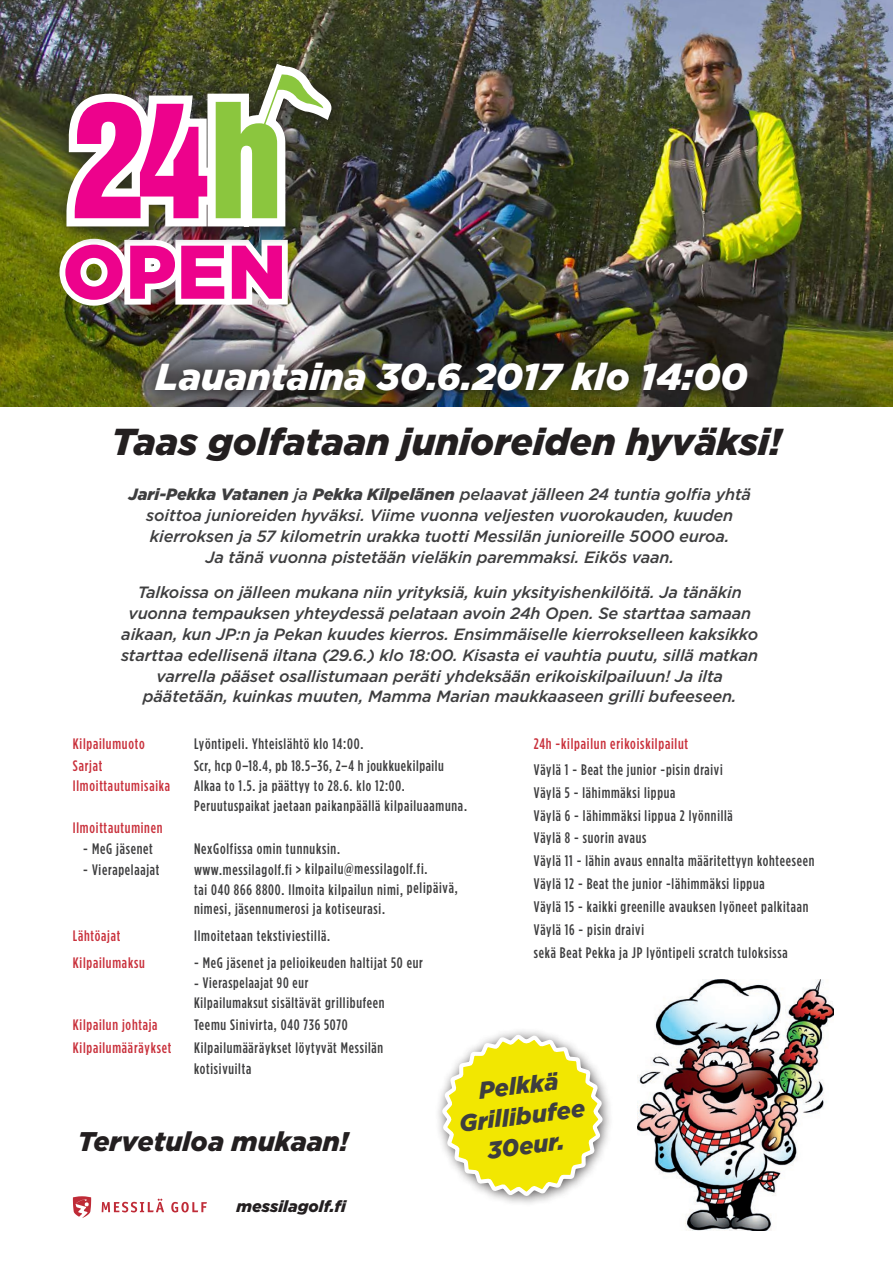
<style>
.page{position:relative;width:893px;height:1263px;background:#fff}
.page>*{position:absolute;margin:0;border:0;box-sizing:border-box;transform-origin:0 0}
.t1{font:900 75.75px "Gotham";color:#ed028c}
.t2{font:italic 900 37.5px "Gotham";color:#231f20}
.t3{font:italic 900 37.5px "Gotham";color:#fff}
.t4{font:italic 900 27px "Gotham";color:#231f20}
.t5{font:italic 900 23.85px/30.3px "Gotham";color:#3e3e3f;text-align:center}
.t6{font:italic 500 16.35px/20.9px "Gotham";letter-spacing:-.01em;color:#3e3e3f;text-align:center}
.t7{font:italic 900 16.2px "Gotham";color:#231f20}
.t8{font:500 15.3px/23px "Gotham Condensed";letter-spacing:.05em;color:#3e3e3f}
.t9{font:500 15.3px "Gotham Condensed";letter-spacing:.05em;color:#c9313c}
.t10{font:500 15.15px/20.2px "Gotham Condensed";letter-spacing:.05em;color:#3e3e3f}
.t11{font:500 15.15px "Gotham Condensed";letter-spacing:.05em;color:#c9313c}
.s1{font-weight:900}
</style>
<div class="page">
<img style="left:0;top:0;width:893px;height:407px">
<img style="left:138px;top:345px;width:627px;height:62px">
<img style="left:638px;top:980px;width:195px;height:250px">
<svg style="left:439px;top:1031px;width:167px;height:173px"></svg>
<svg style="left:73px;top:1196px;width:18px;height:22px"></svg>
<svg style="left:102px;top:1199px;width:105px;height:13px"></svg>
<img style="left:54px;top:246px;width:240px;height:65px">
<div style="left:53px;top:52px;width:297px;height:194px;background:#231f20;opacity:.75"></div>
<svg style="left:66px;top:64px;width:265px;height:162px"></svg>
<h1 class="t1" style="left:62px;top:228px;width:226px">OPEN</h1>
<h2 class="t3" style="left:156px;top:355px;width:594px">Lauantaina 30.6.2017 klo 14:00</h2>
<h2 class="t2" style="left:111px;top:420px;width:672px">Taas golfataan junioreiden hyväksi!</h2>
<p class="t6" style="left:128px;top:484px;width:624px"><span class="s1">Jari-Pekka Vatanen</span> ja <span class="s1">Pekka Kilpelänen</span> pelaavat jälleen 24 tuntia golfia yhtä soittoa junioreiden hyväksi. Viime vuonna veljesten vuorokauden, kuuden kierroksen ja 57 kilometrin urakka tuotti Messilän junioreille 5000 euroa.<br>Ja tänä vuonna pistetään vieläkin paremmaksi. Eikös vaan.</p>
<p class="t6" style="left:121px;top:582px;width:639px">Talkoissa on jälleen mukana niin yrityksiä, kuin yksityishenkilöitä. Ja tänäkin vuonna tempauksen yhteydessä pelataan avoin 24h Open. Se starttaa samaan aikaan, kun JP:n ja Pekan kuudes kierros. Ensimmäiselle kierrokselleen kaksikko starttaa edellisenä iltana (29.6.) klo 18:00. Kisasta ei vauhtia puutu, sillä matkan varrella pääset osallistumaan peräti yhdeksään erikoiskilpailuun! Ja ilta päätetään, kuinkas muuten, Mamma Marian maukkaaseen grilli bufeeseen.</p>
<p class="t11" style="left:73px;top:735px;width:73px">Kilpailumuoto</p>
<p class="t10" style="left:194px;top:733px;width:171px">Lyöntipeli. Yhteislähtö klo 14:00.</p>
<p class="t11" style="left:73px;top:757px;width:31px">Sarjat</p>
<p class="t10" style="left:194px;top:755px;width:251px">Scr, hcp 0–18.4, pb 18.5–36, 2–4 h joukkuekilpailu</p>
<p class="t11" style="left:73px;top:778px;width:99px">Ilmoittautumisaika</p>
<p class="t10" style="left:194px;top:776px;width:274px;line-height:19.6px">Alkaa to 1.5. ja päättyy to 28.6. klo 12:00.<br>Peruutuspaikat jaetaan paikanpäällä kilpailuaamuna.</p>
<p class="t11" style="left:73px;top:819px;width:91px">Ilmoittautuminen</p>
<p class="t10" style="left:83px;top:838px;width:71px">- MeG jäsenet</p>
<p class="t10" style="left:194px;top:838px;width:148px">NexGolfissa omin tunnuksin.</p>
<p class="t10" style="left:83px;top:859px;width:78px">- Vierapelaajat</p>
<p class="t10" style="left:194px;top:858px;width:265px">www.messilagolf.fi &gt; kilpailu@messilagolf.fi.<br>tai 040 866 8800. Ilmoita kilpailun nimi, pelipäivä, nimesi, jäsennumerosi ja kotiseurasi.</p>
<p class="t11" style="left:73px;top:927px;width:49px">Lähtöajat</p>
<p class="t10" style="left:194px;top:925px;width:138px">Ilmoitetaan tekstiviestillä.</p>
<p class="t11" style="left:73px;top:954px;width:73px">Kilpailumaksu</p>
<p class="t10" style="left:194px;top:952px;width:230px">- MeG jäsenet ja pelioikeuden haltijat 50 eur</p>
<p class="t10" style="left:194px;top:972px;width:192px">- Vieraspelaajat 90 eur<br>Kilpailumaksut sisältävät grillibufeen</p>
<p class="t11" style="left:73px;top:1016px;width:86px">Kilpailun johtaja</p>
<p class="t10" style="left:194px;top:1014px;width:155px">Teemu Sinivirta, 040 736 5070</p>
<p class="t11" style="left:73px;top:1039px;width:100px">Kilpailumääräykset</p>
<p class="t10" style="left:194px;top:1037px;width:191px;line-height:20.9px">Kilpailumääräykset löytyvät Messilän kotisivuilta</p>
<p class="t9" style="left:534px;top:735px;width:156px">24h -kilpailun erikoiskilpailut</p>
<p class="t8" style="left:534px;top:757px;width:282px">Väylä 1 - Beat the junior -pisin draivi<br>Väylä 5 - lähimmäksi lippua<br>Väylä 6 - lähimmäksi lippua 2 lyönnillä<br>Väylä 8 - suorin avaus<br>Väylä 11 - lähin avaus ennalta määritettyyn kohteeseen Väylä 12 - Beat the junior -lähimmäksi lippua<br>Väylä 15 - kaikki greenille avauksen lyöneet palkitaan Väylä 16 - pisin draivi<br>sekä Beat Pekka ja JP lyöntipeli scratch tuloksissa</p>
<h3 class="t5" style="left:454px;top:1078px;width:128px;rotate:-7deg">Pelkkä<br>Grillibufee<br>30eur.</h3>
<h3 class="t4" style="left:78px;top:1126px;width:272px">Tervetuloa mukaan!</h3>
<p class="t7" style="left:237px;top:1197px;width:111px">messilagolf.fi</p>
</div>
